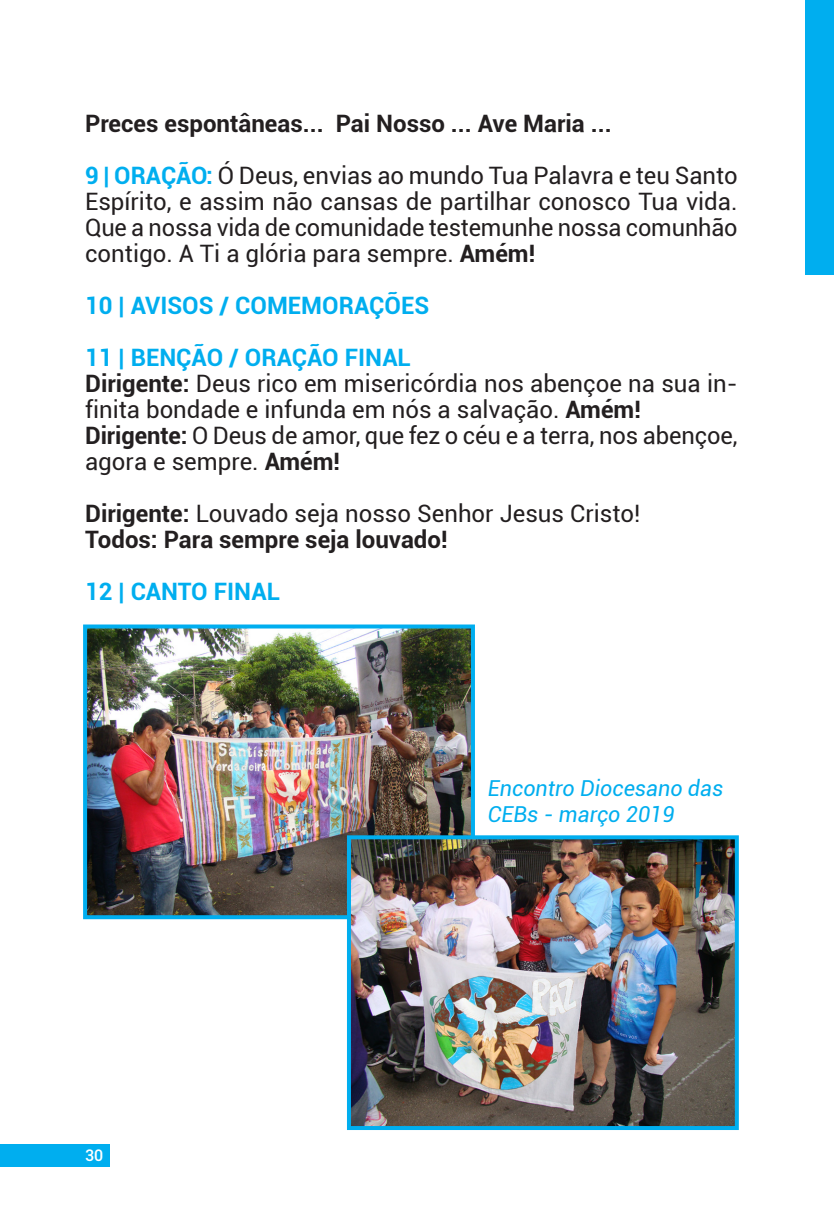
<style>
.page{position:relative;width:834px;height:1219px;background:#fff}
.page>*{position:absolute;margin:0;border:0;box-sizing:border-box;transform-origin:0 0}
.t1{font:24px/26px "Roboto";color:#231f20;text-align:justify}
.t2{font:700 24px/52px "Roboto";color:#231f20}
.t3{font:700 24px/52px "Roboto";color:#00aeef}
.t4{font:italic 22px/26px "Roboto";color:#00aeef}
.t5{font:500 16px "Roboto";color:#fff}
.s1{color:#00aeef}
.s2{font-weight:400}
.s3{font-weight:700}
</style>
<div class="page">
<div style="left:805px;top:0;width:28px;height:275px;background:#00aeef"></div>
<div style="left:0;top:1144px;width:109px;height:22px;background:#00aeef"></div>
<img style="left:88px;top:629px;width:382px;height:285px">
<div style="left:83px;top:624px;width:392px;height:295px;border:4px solid #00aeef"></div>
<img style="left:352px;top:840px;width:381px;height:285px">
<div style="left:347px;top:835px;width:391px;height:295px;border:4px solid #00aeef"></div>
<p class="t2" style="left:85px;top:97px;width:654px">Preces espontâneas... Pai Nosso ... Ave Maria ...<br><span class="s1">9 | ORAÇÃO:</span> <span class="s2">Ó Deus, envias ao mundo Tua Palavra e teu Santo</span></p>
<p class="t1" style="left:85px;top:188px;width:654px">Espírito, e assim não cansas de partilhar conosco Tua vida.<br>Que a nossa vida de comunidade testemunhe nossa comunhão contigo. A Ti a glória para sempre. <span class="s3">Amém!</span></p>
<p class="t3" style="left:85px;top:279px;width:345px">10 | AVISOS / COMEMORAÇÕES<br>11 | BENÇÃO / ORAÇÃO FINAL</p>
<p class="t1" style="left:85px;top:370px;width:654px;text-align:left"><span class="s3">Dirigente:</span> Deus rico em misericórdia nos abençoe na sua in&shy;finita bondade e infunda em nós a salvação. <span class="s3">Amém!<br>Dirigente:</span> O Deus de amor, que fez o céu e a terra, nos abençoe, agora e sempre. <span class="s3">Amém!</span></p>
<p class="t2" style="left:85px;top:500px;width:556px;line-height:26px">Dirigente: <span class="s2">Louvado seja nosso Senhor Jesus Cristo!<br></span>Todos: Para sempre seja louvado!</p>
<p class="t3" style="left:85px;top:565px;width:196px">12 | CANTO FINAL</p>
<p class="t5" style="left:85px;top:1144px;width:20px">30</p>
<p class="t4" style="left:488px;top:774px;width:237px">Encontro Diocesano das<br>CEBs - março 2019</p>
</div>
